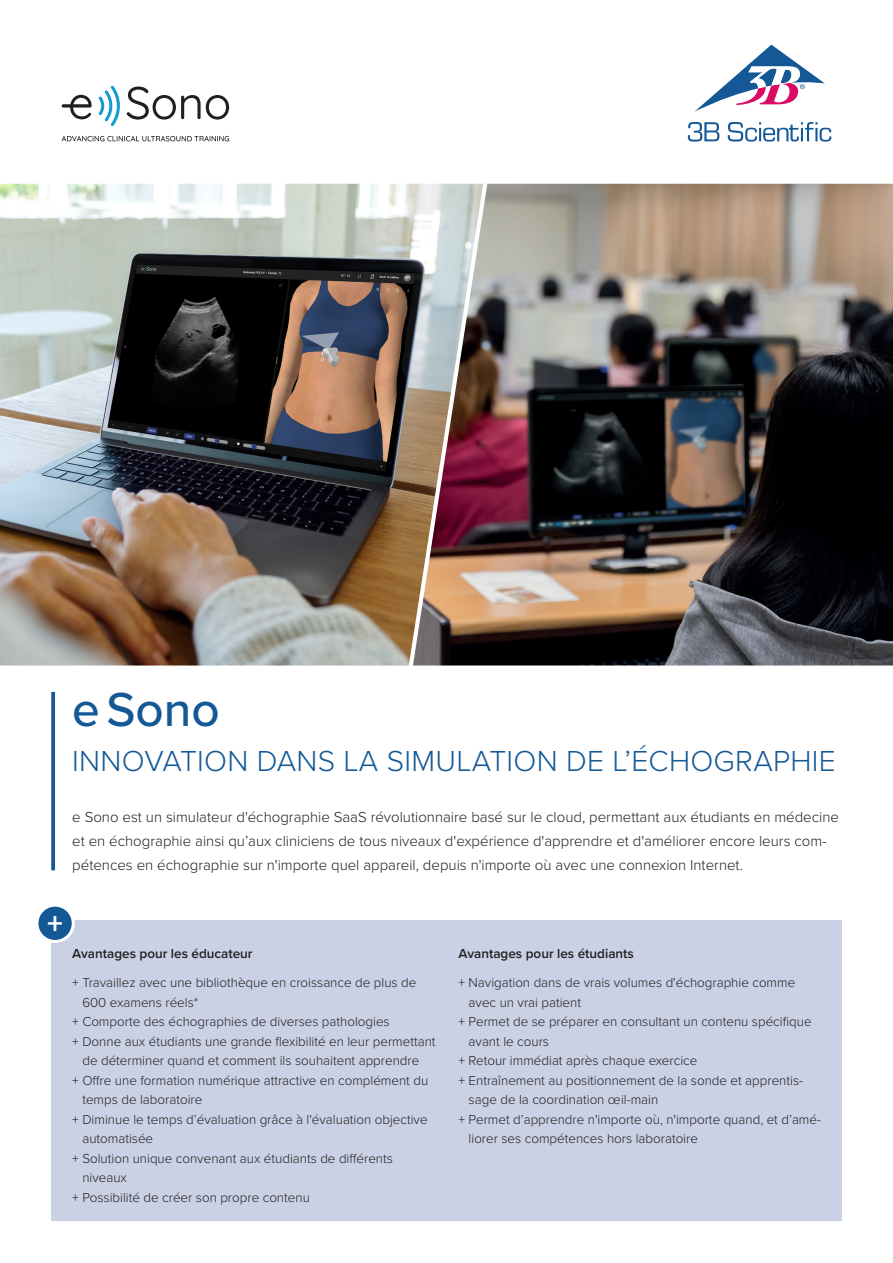
<style>
.page{position:relative;width:893px;height:1263px;background:#fff}
.page>*{position:absolute;margin:0;border:0;box-sizing:border-box;transform-origin:0 0}
.t1{font:500 49.5px "Proxima Nova";color:#145896}
.t2{font:700 31.35px "Proxima Nova";color:#fff}
.t3{font:300 30px "Proxima Nova";letter-spacing:.01em;color:#145896}
.t4{font:300 15px/24px "Proxima Nova";color:#231f20}
.t5{font:300 13.5px "Proxima Nova";color:#231f20}
.t6{font:600 13.5px "Proxima Nova";color:#231f20}
</style>
<div class="page">
<div style="left:51px;top:919px;width:791px;height:301px;background:#cad1e4"></div>
<svg style="left:51px;top:692px;width:4px;height:178px"></svg>
<div style="left:37px;top:905px;width:36px;height:36px;background:#145896;border-radius:50%"></div>
<div style="left:35px;top:904px;width:40px;height:39px;border:3px solid #fff;border-radius:50%"></div>
<svg style="left:62px;top:95px;width:30px;height:24px"></svg>
<svg style="left:62px;top:136px;width:167px;height:5px"></svg>
<svg style="left:99px;top:86px;width:130px;height:40px"></svg>
<svg style="left:688px;top:122px;width:31px;height:20px"></svg>
<svg style="left:694px;top:45px;width:131px;height:67px"></svg>
<svg style="left:728px;top:122px;width:103px;height:20px"></svg>
<img style="left:0;top:184px;width:413px;height:481px">
<img style="left:413px;top:184px;width:480px;height:481px">
<h1 class="t1" style="left:72px;top:672px;width:149px">e Sono</h1>
<h3 class="t3" style="left:72px;top:738px;width:765px">INNOVATION DANS LA SIMULATION DE L’ÉCHOGRAPHIE</h3>
<p class="t4" style="left:72px;top:804px;width:768px">e Sono est un simulateur d'échographie SaaS révolutionnaire basé sur le cloud, permettant aux étudiants en médecine et en échographie ainsi qu’aux cliniciens de tous niveaux d'expérience d'apprendre et d'améliorer encore leurs com&shy;pétences en échographie sur n'importe quel appareil, depuis n'importe où avec une connexion Internet.</p>
<h2 class="t2" style="left:47px;top:900px;width:17px">+</h2>
<p class="t6" style="left:72px;top:944px;width:182px">Avantages pour les éducateur</p>
<p class="t5" style="left:72px;top:972px;width:346px">+ Travaillez avec une bibliothèque en croissance de plus de</p>
<p class="t5" style="left:82px;top:992px;width:117px">600 examens réels*</p>
<p class="t5" style="left:72px;top:1011px;width:319px">+ Comporte des échographies de diverses pathologies</p>
<p class="t5" style="left:72px;top:1031px;width:365px">+ Donne aux étudiants une grande flexibilité en leur permettant</p>
<p class="t5" style="left:82px;top:1050px;width:338px">de déterminer quand et comment ils souhaitent apprendre</p>
<p class="t5" style="left:72px;top:1070px;width:357px">+ Offre une formation numérique attractive en complément du</p>
<p class="t5" style="left:82px;top:1089px;width:121px">temps de laboratoire</p>
<p class="t5" style="left:72px;top:1109px;width:357px">+ Diminue le temps d’évaluation grâce à l'évaluation objective</p>
<p class="t5" style="left:82px;top:1128px;width:72px">automatisée</p>
<p class="t5" style="left:72px;top:1148px;width:322px">+ Solution unique convenant aux étudiants de différents</p>
<p class="t5" style="left:82px;top:1167px;width:46px">niveaux</p>
<p class="t5" style="left:72px;top:1187px;width:239px">+ Possibilité de créer son propre contenu</p>
<p class="t6" style="left:459px;top:944px;width:177px">Avantages pour les étudiants</p>
<p class="t5" style="left:459px;top:972px;width:338px">+ Navigation dans de vrais volumes d'échographie comme</p>
<p class="t5" style="left:469px;top:992px;width:114px">avec un vrai patient</p>
<p class="t5" style="left:459px;top:1011px;width:355px">+ Permet de se préparer en consultant un contenu spécifique</p>
<p class="t5" style="left:469px;top:1031px;width:82px">avant le cours</p>
<p class="t5" style="left:459px;top:1050px;width:240px">+ Retour immédiat après chaque exercice</p>
<p class="t5" style="left:459px;top:1070px;width:346px">+ Entraînement au positionnement de la sonde et apprentis-</p>
<p class="t5" style="left:469px;top:1089px;width:191px">sage de la coordination œil-main</p>
<p class="t5" style="left:459px;top:1109px;width:364px">+ Permet d’apprendre n'importe où, n'importe quand, et d’amé-</p>
<p class="t5" style="left:469px;top:1128px;width:231px">liorer ses compétences hors laboratoire</p>
</div>
